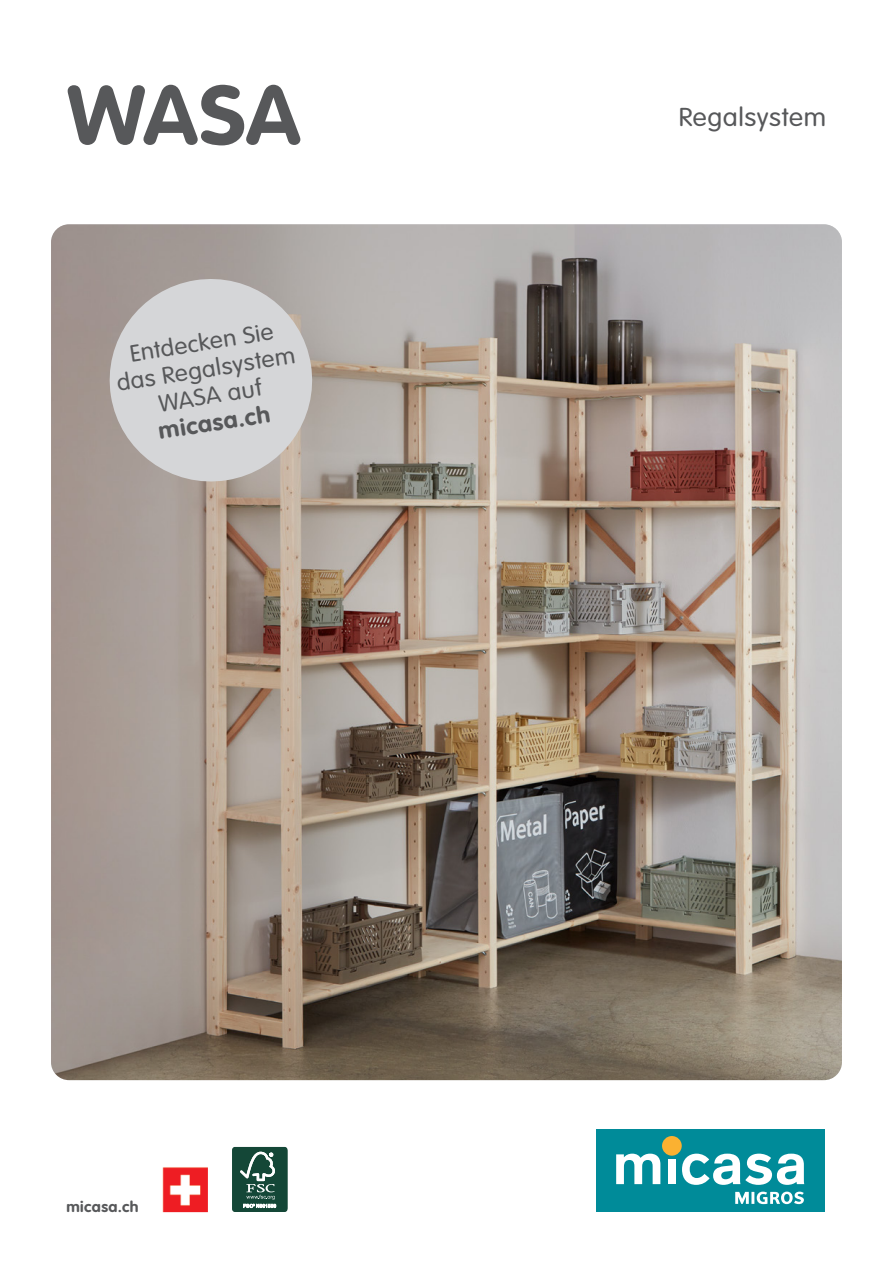
<style>
.page{position:relative;width:893px;height:1263px;background:#fff}
.page>*{position:absolute;margin:0;border:0;box-sizing:border-box;transform-origin:0 0}
.t1{font:700 82.5px "VAG Rounded Std";color:#57585a;scale:1.05 1}
.t2{font:300 25.5px "VAG Rounded Std";letter-spacing:.02em;color:#57585a;scale:1.05 1}
.t3{font:300 23.25px/27px "VAG Rounded Std";color:#57585a;text-align:center;scale:1.05 1}
.t4{font:700 23.25px "VAG Rounded Std";color:#57585a;scale:1.05 1}
.t5{font:700 15px "VAG Rounded Std";letter-spacing:.03em;color:#57585a;scale:1.05 1}
</style>
<div class="page">
<img style="left:51px;top:224px;width:791px;height:856px">
<div style="left:596px;top:1129px;width:228px;height:82px;background:#008b99"></div>
<svg style="left:735px;top:1191px;width:69px;height:13px"></svg>
<svg style="left:616px;top:1153px;width:44px;height:31px"></svg>
<div style="left:662px;top:1136px;width:20px;height:20px;background:#fbb131;border-radius:50%"></div>
<div style="left:668px;top:1159px;width:8px;height:25px;background:#fff"></div>
<svg style="left:682px;top:1153px;width:122px;height:32px"></svg>
<svg style="left:102px;top:271px;width:218px;height:218px;background:#c7c4c4"></svg>
<img style="left:162px;top:1167px;width:46px;height:45px">
<div style="left:232px;top:1147px;width:55px;height:65px;background:#144737;border-radius:3px"></div>
<div style="left:232px;top:1147px;width:55px;height:65px;border:1px solid #144737;border-radius:4px"></div>
<svg style="left:240px;top:1152px;width:36px;height:56px"></svg>
<h1 class="t1" style="left:67px;top:67px;width:224px">WASA</h1>
<p class="t3" style="left:111px;top:344px;width:173px;rotate:-9deg">Entdecken Sie das Regalsystem<br>WASA auf</p>
<p class="t4" style="left:157px;top:417px;width:109px;rotate:-9deg">micasa.ch</p>
<p class="t5" style="left:66px;top:1198px;width:70px">micasa.ch</p>
<p class="t2" style="left:679px;top:103px;width:142px">Regalsystem</p>
</div>
